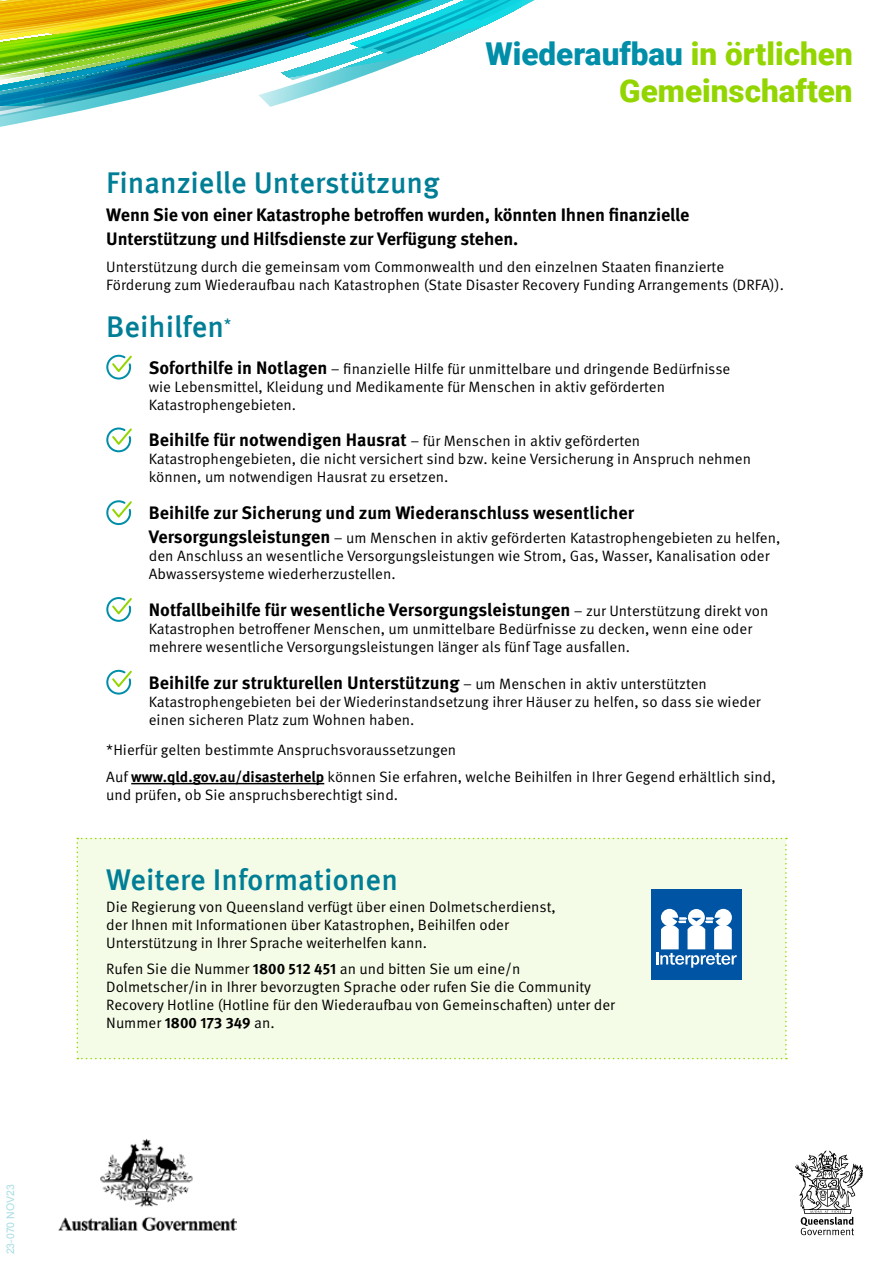
<style>
.page{position:relative;width:893px;height:1263px;background:#fff}
.page>*{position:absolute;margin:0;border:0;box-sizing:border-box;transform-origin:0 0}
.t1{font:900 31.5px/37.5px "Roboto";color:#93d500;text-align:right}
.t2{font:500 30px "Meta Pro";color:#007e96}
.t3{font:700 18px/24px "Meta OT";letter-spacing:-.01em;color:#000}
.t4{font:15px/18px "Meta OT Norm";color:#000}
.t5{font:700 15px "Meta OT";color:#000}
.t6{font:10.5px "Arial";color:#a8dde3}
.s1{color:#008ea8}
.s2{font-family:"Meta OT";font-weight:700;font-size:18px}
.s3{font-family:"Meta OT Norm";font-weight:400;font-size:15px}
.s4{font-family:"Meta OT";font-weight:700}
.s5{font-family:"Meta OT Norm";font-weight:400}
</style>
<div class="page">
<svg style="left:0;top:115px;width:59px;height:12px"></svg>
<img style="left:0;top:0;width:535px;height:115px">
<svg style="left:795px;top:1150px;width:68px;height:85px"></svg>
<img style="left:58px;top:1139px;width:178px;height:92px">
<hr style="left:131px;top:783px;width:193px;height:1px;background:#000">
<svg style="left:106px;top:355px;width:26px;height:24px"></svg>
<svg style="left:106px;top:427px;width:26px;height:25px"></svg>
<svg style="left:106px;top:500px;width:26px;height:25px"></svg>
<svg style="left:106px;top:597px;width:26px;height:25px"></svg>
<svg style="left:106px;top:670px;width:26px;height:25px"></svg>
<div style="left:77px;top:838px;width:710px;height:221px;background:#f4fbe6"></div>
<p class="t6" style="left:3px;top:1254px;width:72px;rotate:-90deg">23-070 NOV23</p>
<h1 class="t1" style="left:485px;top:34px;width:369px"><span class="s1">Wiederaufbau</span> in örtlichen<br>Gemeinschaften</h1>
<h2 class="t2" style="left:106px;top:159px;width:335px">Finanzielle Unterstützung</h2>
<p class="t3" style="left:106px;top:203px;width:585px">Wenn Sie von einer Katastrophe betroffen wurden, könnten Ihnen finanzielle<br>Unterstützung und Hilfsdienste zur Verfügung stehen.</p>
<p class="t4" style="left:106px;top:258px;width:679px">Unterstützung durch die gemeinsam vom Commonwealth und den einzelnen Staaten finanzierte<br>Förderung zum Wiederaufbau nach Katastrophen (State Disaster Recovery Funding Arrangements (DRFA)).</p>
<h2 class="t2" style="left:106px;top:303px;width:126px">Beihilfen<sup>*</sup></h2>
<p class="t4" style="left:149px;top:359px;width:583px"><span class="s2">Soforthilfe in Notlagen</span> – finanzielle Hilfe für unmittelbare und dringende Bedürfnisse wie Lebensmittel, Kleidung und Medikamente für Menschen in aktiv geförderten<br>Katastrophengebieten.</p>
<p class="t4" style="left:149px;top:432px;width:604px"><span class="s2">Beihilfe für notwendigen Hausrat</span> – für Menschen in aktiv geförderten<br>Katastrophengebieten, die nicht versichert sind bzw. keine Versicherung in Anspruch nehmen können, um notwendigen Hausrat zu ersetzen.</p>
<p class="t3" style="left:149px;top:501px;width:487px">Beihilfe zur Sicherung und zum Wiederanschluss wesentlicher</p>
<p class="t4" style="left:149px;top:529px;width:633px"><span class="s2">Versorgungsleistungen</span> – um Menschen in aktiv geförderten Katastrophengebieten zu helfen, den Anschluss an wesentliche Versorgungsleistungen wie Strom, Gas, Wasser, Kanalisation oder<br>Abwassersysteme wiederherzustellen.</p>
<p class="t3" style="left:149px;top:598px;width:621px">Notfallbeihilfe für wesentliche Versorgungsleistungen <span class="s3">– zur Unterstützung direkt von</span></p>
<p class="t4" style="left:149px;top:620px;width:605px">Katastrophen betroffener Menschen, um unmittelbare Bedürfnisse zu decken, wenn eine oder mehrere wesentliche Versorgungsleistungen länger als fünf Tage ausfallen.</p>
<p class="t3" style="left:149px;top:670px;width:559px">Beihilfe zur strukturellen Unterstützung <span class="s3">– um Menschen in aktiv unterstützten</span></p>
<p class="t4" style="left:149px;top:693px;width:613px">Katastrophengebieten bei der Wiederinstandsetzung ihrer Häuser zu helfen, so dass sie wieder einen sicheren Platz zum Wohnen haben.</p>
<p class="t4" style="left:106px;top:737px;width:671px;line-height:26.5px">*Hierfür gelten bestimmte Anspruchsvoraussetzungen<br>Auf <span class="s4">www.qld.gov.au/disasterhelp</span> können Sie erfahren, welche Beihilfen in Ihrer Gegend erhältlich sind,</p>
<p class="t4" style="left:106px;top:786px;width:293px">und prüfen, ob Sie anspruchsberechtigt sind.</p>
<h2 class="t2" style="left:106px;top:856px;width:293px">Weitere Informationen</h2>
<p class="t4" style="left:106px;top:898px;width:451px">Die Regierung von Queensland verfügt über einen Dolmetscherdienst, der Ihnen mit Informationen über Katastrophen, Beihilfen oder<br>Unterstützung in Ihrer Sprache weiterhelfen kann.</p>
<p class="t4" style="left:106px;top:960px;width:510px">Rufen Sie die Nummer <span class="s4">1800 512 451</span> an und bitten Sie um eine/n<br>Dolmetscher/in in Ihrer bevorzugten Sprache oder rufen Sie die Community<br>Recovery Hotline (Hotline für den Wiederaufbau von Gemeinschaften) unter der</p>
<p class="t5" style="left:106px;top:1014px;width:170px"><span class="s5">Nummer</span> 1800 173 349 <span class="s5">an.</span></p>
</div>
